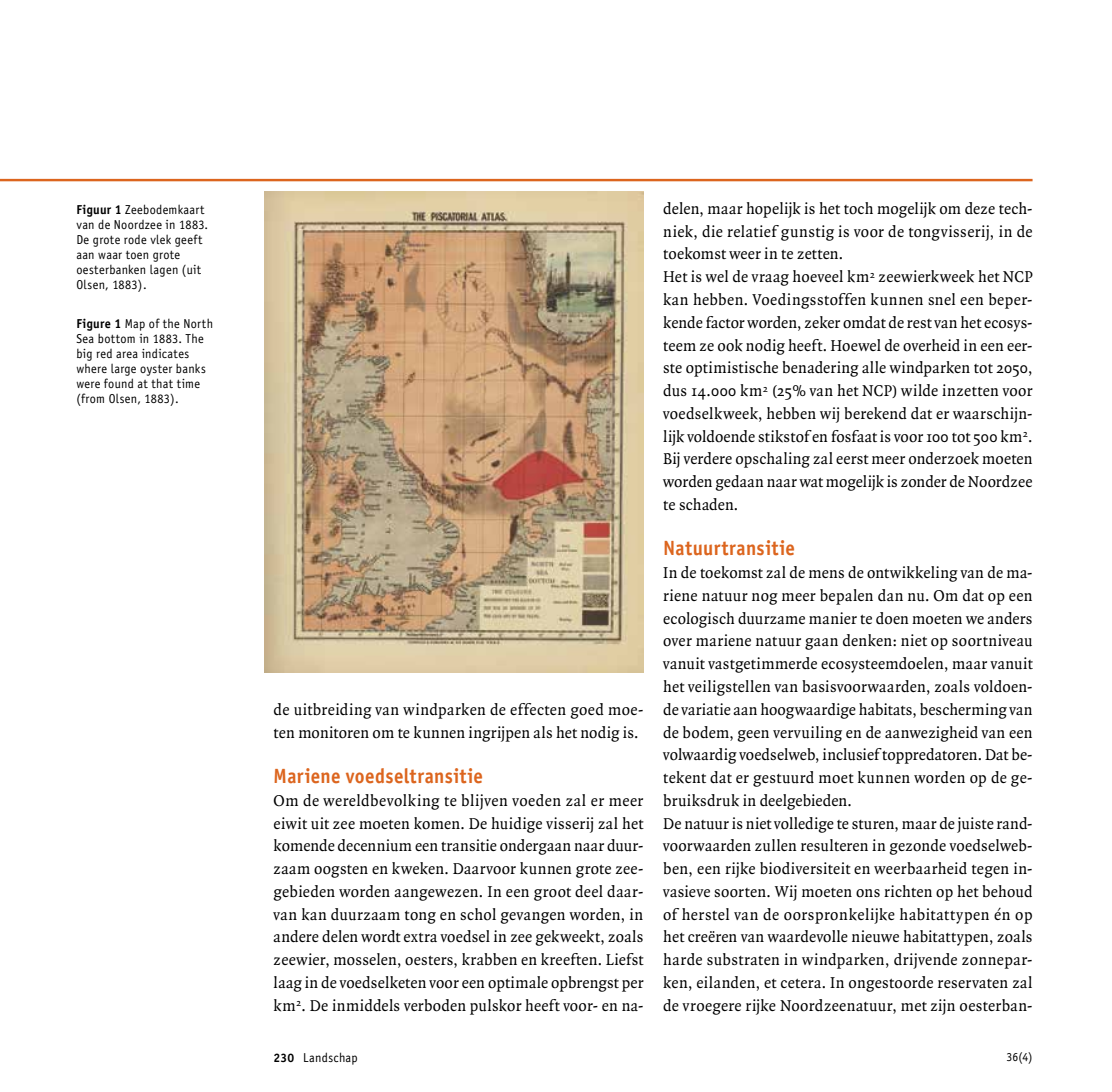
<style>
.page{position:relative;width:1112px;height:1092px;background:#fff}
.page>*{position:absolute;margin:0;border:0;box-sizing:border-box;transform-origin:0 0}
.t1{font:20.65px "Officina Sans Bold ITC";letter-spacing:.02em;color:#dc651e;scale:.92 1}
.t2{font:16.8px/22.8px "Quadraat OT";letter-spacing:.015em;color:#000;scale:.96 1}
.t3{font:12.95px/15px "Officina Sans";letter-spacing:.025em;color:#000;scale:.95 1}
.t4{font:12.95px "Officina Sans ITC";letter-spacing:.02em;color:#000;scale:.95 1}
.t5{font:12.25px "Officina Sans ITC";color:#000;scale:.96 1}
.s1{font-weight:700}
.s2{font-family:"Officina Sans Bold ITC";font-size:12.25px}
</style>
<div class="page">
<hr style="left:0;top:179px;width:1032px;height:2px;background:#dc651e">
<img style="left:264px;top:191px;width:379px;height:481px">
<p class="t3" style="left:76px;top:202px;width:140px"><span class="s1">Figuur 1</span> Zeebodemkaart van de Noordzee in 1883.<br>De grote rode vlek geeft aan waar toen grote oesterbanken lagen (uit<br>Olsen, 1883).</p>
<p class="t3" style="left:76px;top:316px;width:145px"><span class="s1">Figure 1</span> Map of the North<br>Sea bottom in 1883. The big red area indicates where large oyster banks were found at that time (from Olsen, 1883).</p>
<p class="t2" style="left:273px;top:698px;width:386px">de uitbreiding van windparken de effecten goed moe&shy;ten monitoren om te kunnen ingrijpen als het nodig is.</p>
<p class="t1" style="left:273px;top:763px;width:229px">Mariene voedseltransitie</p>
<p class="t2" style="left:273px;top:789px;width:386px;text-align:justify">Om de wereldbevolking te blijven voeden zal er meer eiwit uit zee moeten komen. De huidige visserij zal het komende decennium een transitie ondergaan naar duur&shy;zaam oogsten en kweken. Daarvoor kunnen grote zee&shy;gebieden worden aangewezen. In een groot deel daar&shy;van kan duurzaam tong en schol gevangen worden, in andere delen wordt extra voedsel in zee gekweekt, zoals zeewier, mosselen, oesters, krabben en kreeften. Liefst laag in de voedselketen voor een optimale opbrengst per km<sup>2</sup>. De inmiddels verboden pulskor heeft voor- en na-</p>
<p class="t2" style="left:663px;top:197px;width:386px">delen, maar hopelijk is het toch mogelijk om deze tech&shy;niek, die relatief gunstig is voor de tongvisserij, in de toekomst weer in te zetten.<br>Het is wel de vraag hoeveel km<sup>2</sup> zeewierkweek het NCP kan hebben. Voedingsstoffen kunnen snel een beper&shy;kende factor worden, zeker omdat de rest van het ecosys&shy;teem ze ook nodig heeft. Hoewel de overheid in een eer&shy;ste optimistische benadering alle windparken tot 2050, dus 14.000 km<sup>2</sup> (25% van het NCP) wilde inzetten voor voedselkweek, hebben wij berekend dat er waarschijn&shy;lijk voldoende stikstof en fosfaat is voor 100 tot 500 km<sup>2</sup>.<br>Bij verdere opschaling zal eerst meer onderzoek moeten worden gedaan naar wat mogelijk is zonder de Noordzee te schaden.</p>
<p class="t1" style="left:663px;top:535px;width:145px">Natuurtransitie</p>
<p class="t2" style="left:663px;top:561px;width:386px">In de toekomst zal de mens de ontwikkeling van de ma&shy;riene natuur nog meer bepalen dan nu. Om dat op een ecologisch duurzame manier te doen moeten we anders over mariene natuur gaan denken: niet op soortniveau vanuit vastgetimmerde ecosysteemdoelen, maar vanuit het veiligstellen van basisvoorwaarden, zoals voldoen&shy;de variatie aan hoogwaardige habitats, bescherming van de bodem, geen vervuiling en de aanwezigheid van een volwaardig voedselweb, inclusief toppredatoren. Dat be&shy;tekent dat er gestuurd moet kunnen worden op de ge&shy;bruiksdruk in deelgebieden.<br>De natuur is niet volledige te sturen, maar de juiste rand&shy;voorwaarden zullen resulteren in gezonde voedselweb&shy;ben, een rijke biodiversiteit en weerbaarheid tegen in&shy;vasieve soorten. Wij moeten ons richten op het behoud of herstel van de oorspronkelijke habitattypen én op het creëren van waardevolle nieuwe habitattypen, zoals harde substraten in windparken, drijvende zonnepar&shy;ken, eilanden, et cetera. In ongestoorde reservaten zal de vroegere rijke Noordzeenatuur, met zijn oesterban-</p>
<p class="t4" style="left:273px;top:1049px;width:90px"><span class="s2">230</span> Landschap</p>
<p class="t5" style="left:1006px;top:1049px;width:29px">36(4)</p>
</div>
